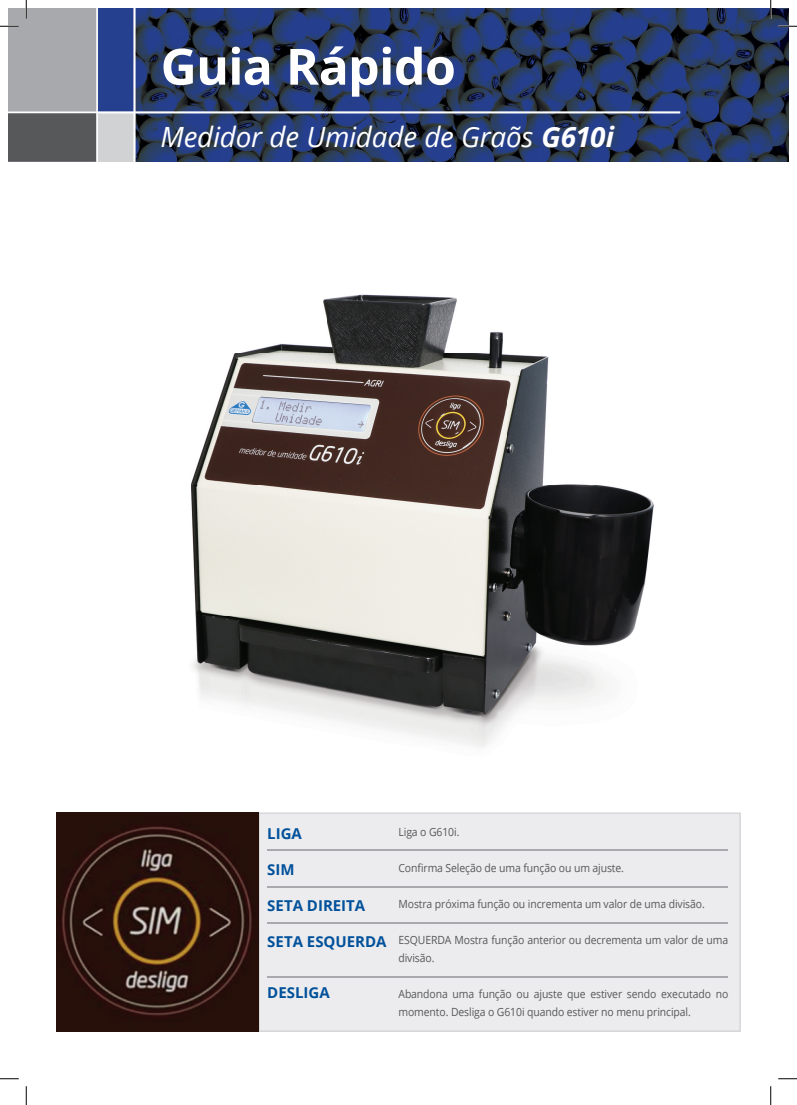
<style>
.page{position:relative;width:797px;height:1105px;background:#fff}
.page>*{position:absolute;margin:0;border:0;box-sizing:border-box;transform-origin:0 0}
.t1{font:700 50px "Open Sans";letter-spacing:-.015em;color:#fff}
.t2{font:italic 27.88px "Open Sans";letter-spacing:-.01em;color:#fff}
.t3{font:700 15px "Open Sans";color:#01519b}
.t4{font:11.25px/18px "Open Sans";letter-spacing:-.01em;color:#57585a;scale:.93 1}
.s1{font-weight:700}
</style>
<div class="page">
<div style="left:258px;top:812px;width:482px;height:220px;background:#ececee"></div>
<img style="left:9px;top:9px;width:779px;height:153px">
<img style="left:191px;top:294px;width:463px;height:453px">
<img style="left:56px;top:812px;width:202px;height:220px">
<hr style="left:267px;top:849px;width:461px;height:1px;background:#a8a9ad">
<hr style="left:267px;top:887px;width:461px;height:1px;background:#a8a9ad">
<hr style="left:267px;top:923px;width:461px;height:1px;background:#a8a9ad">
<hr style="left:267px;top:976px;width:461px;height:2px;background:#a8a9ad">
<svg style="left:0;top:25px;width:19px;height:2px"></svg>
<svg style="left:778px;top:25px;width:19px;height:2px"></svg>
<svg style="left:0;top:1078px;width:19px;height:1px"></svg>
<svg style="left:778px;top:1078px;width:19px;height:1px"></svg>
<svg style="left:25px;top:0;width:2px;height:19px"></svg>
<svg style="left:25px;top:1086px;width:2px;height:19px"></svg>
<svg style="left:770px;top:0;width:1px;height:19px"></svg>
<svg style="left:770px;top:1086px;width:1px;height:19px"></svg>
<h1 class="t1" style="left:161px;top:31px;width:297px">Guia Rápido</h1>
<h2 class="t2" style="left:161px;top:118px;width:455px">Medidor de Umidade de Graõs <span class="s1">G610i</span></h2>
<h3 class="t3" style="left:267px;top:823px;width:36px">LIGA</h3>
<h3 class="t3" style="left:267px;top:859px;width:29px">SIM</h3>
<h3 class="t3" style="left:267px;top:895px;width:99px">SETA DIREITA</h3>
<h3 class="t3" style="left:267px;top:931px;width:121px">SETA ESQUERDA</h3>
<h3 class="t3" style="left:267px;top:982px;width:64px">DESLIGA</h3>
<p class="t4" style="left:398px;top:822px;width:67px">Liga o G610i.</p>
<p class="t4" style="left:398px;top:858px;width:244px">Confirma Seleção de uma função ou um ajuste.</p>
<p class="t4" style="left:398px;top:894px;width:331px">Mostra próxima função ou incrementa um valor de uma divisão.</p>
<p class="t4" style="left:398px;top:930px;width:356px">ESQUERDA Mostra função anterior ou decrementa um valor de uma divisão.</p>
<p class="t4" style="left:398px;top:984px;width:356px">Abandona uma função ou ajuste que estiver sendo executado no momento. Desliga o G610i quando estiver no menu principal.</p>
</div>
